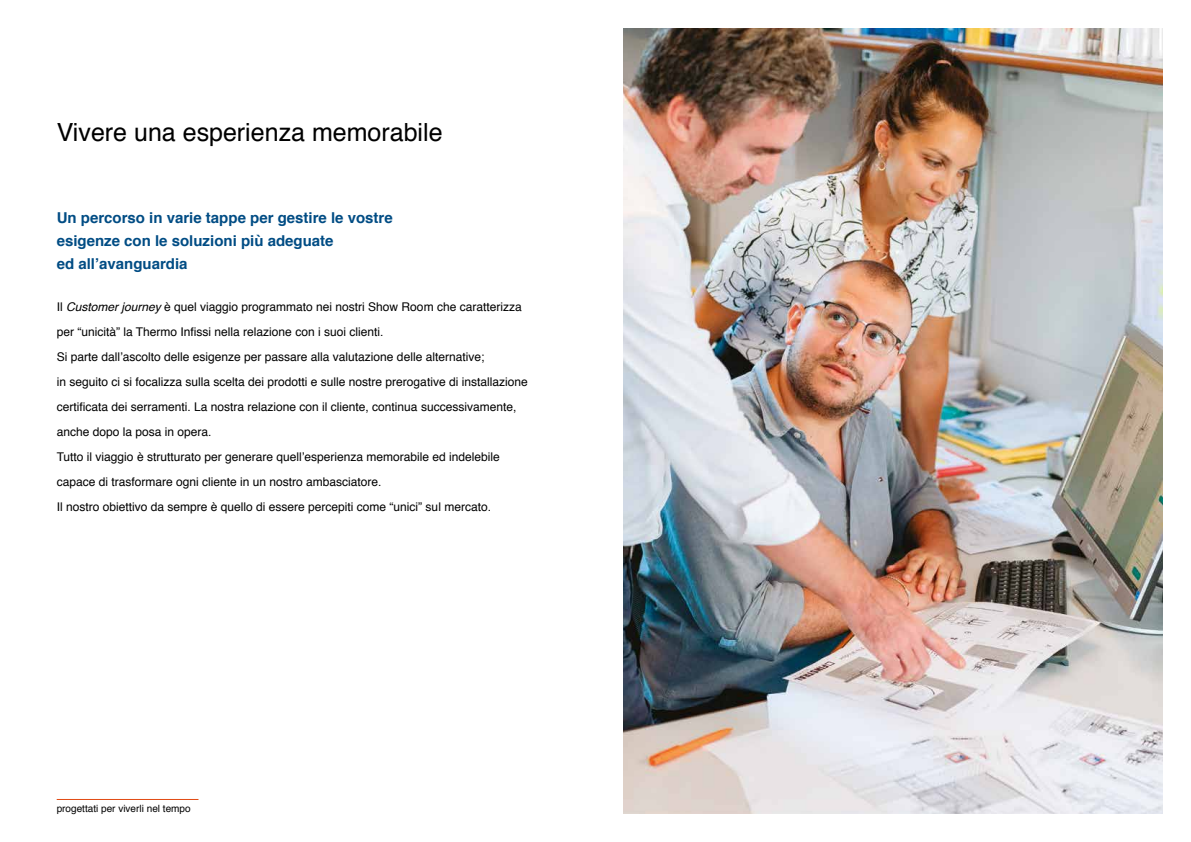
<style>
.page{position:relative;width:1191px;height:842px;background:#fff}
.page>*{position:absolute;margin:0;border:0;box-sizing:border-box;transform-origin:0 0}
.t1{font:25px "Helvetica";color:#000}
.t2{font:700 15px/23px "Helvetica";color:#004c84}
.t3{font:12px/25px "Helvetica";color:#000}
.t4{font:10px "Helvetica";color:#000}
.s1{font-style:italic}
</style>
<div class="page">
<hr style="left:57px;top:799px;width:141px;height:1px;background:#e24912">
<img style="left:624px;top:28px;width:538px;height:786px">
<h1 class="t1" style="left:57px;top:113px;width:387px">Vivere una esperienza memorabile</h1>
<p class="t2" style="left:57px;top:207px;width:337px">Un percorso in varie tappe per gestire le vostre esigenze con le soluzioni più adeguate<br>ed all’avanguardia</p>
<p class="t3" style="left:57px;top:295px;width:472px">Il <span class="s1">Customer journey</span> è quel viaggio programmato nei nostri Show Room che caratterizza per “unicità” la Thermo Infissi nella relazione con i suoi clienti.<br>Si parte dall’ascolto delle esigenze per passare alla valutazione delle alternative;<br>in seguito ci si focalizza sulla scelta dei prodotti e sulle nostre prerogative di installazione certificata dei serramenti. La nostra relazione con il cliente, continua successivamente, anche dopo la posa in opera.<br>Tutto il viaggio è strutturato per generare quell’esperienza memorabile ed indelebile capace di trasformare ogni cliente in un nostro ambasciatore.<br>Il nostro obiettivo da sempre è quello di essere percepiti come “unici” sul mercato.</p>
<p class="t4" style="left:57px;top:800px;width:135px">progettati per viverli nel tempo</p>
</div>
